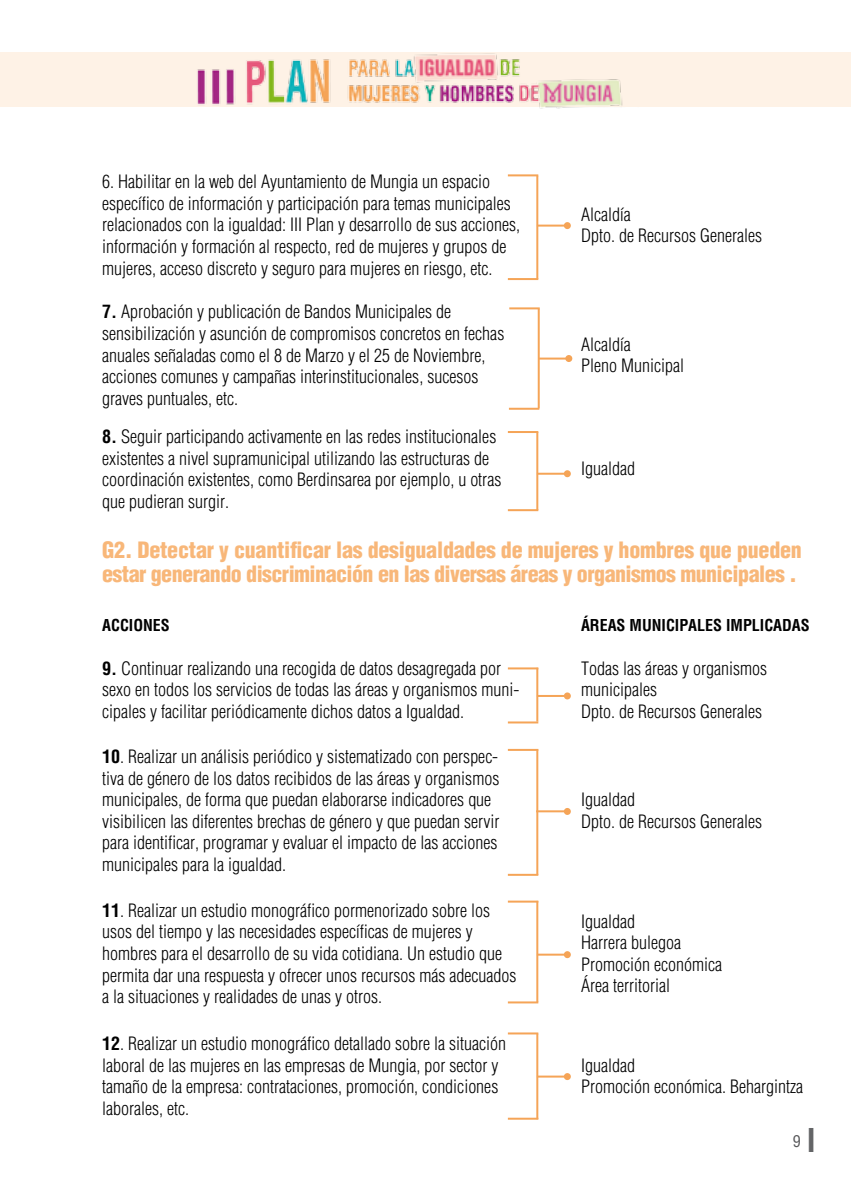
<style>
.page{position:relative;width:851px;height:1191px;background:#fff}
.page>*{position:absolute;margin:0;border:0;box-sizing:border-box;transform-origin:0 0}
.t1{font:700 condensed 32px "Helvetica LT Std";color:#646567}
.t2{font:900 condensed 22px/24px "Helvetica LT Std";letter-spacing:-.025em;color:#f8b779}
.t3{font:300 condensed 18px/21.6px "Helvetica LT Std";color:#000}
.t4{font:700 condensed 16px "Helvetica LT Std";color:#000}
.s1{font-weight:700}
.s2{font-weight:400;font-size:16px;color:#58585a}
</style>
<div class="page">
<img style="left:0;top:52px;width:848px;height:57px">
<hr style="left:508px;top:174px;width:30px;height:2px;background:#f5a457">
<hr style="left:537px;top:225px;width:30px;height:2px;background:#f5a457">
<hr style="left:508px;top:278px;width:30px;height:2px;background:#f5a457">
<hr style="left:536px;top:176px;width:2px;height:103px;background:#f5a457">
<div style="left:563px;top:222px;width:7px;height:7px;background:#f5a457;border-radius:50%"></div>
<hr style="left:509px;top:307px;width:30px;height:2px;background:#f5a457">
<hr style="left:538px;top:357px;width:30px;height:2px;background:#f5a457">
<hr style="left:509px;top:408px;width:30px;height:2px;background:#f5a457">
<hr style="left:537px;top:309px;width:2px;height:99px;background:#f5a457">
<div style="left:565px;top:355px;width:7px;height:7px;background:#f5a457;border-radius:50%"></div>
<hr style="left:508px;top:431px;width:30px;height:2px;background:#f5a457">
<hr style="left:537px;top:473px;width:30px;height:2px;background:#f5a457">
<hr style="left:508px;top:509px;width:30px;height:2px;background:#f5a457">
<hr style="left:536px;top:432px;width:2px;height:78px;background:#f5a457">
<div style="left:563px;top:470px;width:7px;height:7px;background:#f5a457;border-radius:50%"></div>
<hr style="left:508px;top:749px;width:30px;height:2px;background:#f5a457">
<hr style="left:536px;top:810px;width:30px;height:2px;background:#f5a457">
<hr style="left:508px;top:874px;width:30px;height:2px;background:#f5a457">
<hr style="left:536px;top:749px;width:2px;height:125px;background:#f5a457">
<div style="left:563px;top:808px;width:7px;height:7px;background:#f5a457;border-radius:50%"></div>
<hr style="left:508px;top:900px;width:30px;height:2px;background:#f5a457">
<hr style="left:537px;top:953px;width:30px;height:2px;background:#f5a457">
<hr style="left:508px;top:1001px;width:30px;height:2px;background:#f5a457">
<hr style="left:536px;top:901px;width:2px;height:101px;background:#f5a457">
<div style="left:563px;top:951px;width:7px;height:7px;background:#f5a457;border-radius:50%"></div>
<hr style="left:508px;top:1032px;width:30px;height:2px;background:#f5a457">
<hr style="left:537px;top:1075px;width:30px;height:2px;background:#f5a457">
<hr style="left:508px;top:1117px;width:30px;height:2px;background:#f5a457">
<hr style="left:536px;top:1033px;width:2px;height:86px;background:#f5a457">
<div style="left:563px;top:1073px;width:7px;height:7px;background:#f5a457;border-radius:50%"></div>
<hr style="left:508px;top:667px;width:30px;height:2px;background:#f5a457">
<hr style="left:537px;top:695px;width:30px;height:2px;background:#f5a457">
<hr style="left:508px;top:721px;width:30px;height:2px;background:#f5a457">
<hr style="left:536px;top:668px;width:2px;height:53px;background:#f5a457">
<svg style="left:563px;top:692px;width:7px;height:7px"></svg>
<p class="t3" style="left:102px;top:171px;width:419px">6. Habilitar en la web del Ayuntamiento de Mungia un espacio específico de información y participación para temas municipales relacionados con la igualdad: III Plan y desarrollo de sus acciones, información y formación al respecto, red de mujeres y grupos de mujeres, acceso discreto y seguro para mujeres en riesgo, etc.</p>
<p class="t3" style="left:102px;top:301px;width:403px"><span class="s1">7.</span> Aprobación y publicación de Bandos Municipales de sensibilización y asunción de compromisos concretos en fechas anuales señaladas como el 8 de Marzo y el 25 de Noviembre, acciones comunes y campañas interinstitucionales, sucesos graves puntuales, etc.</p>
<p class="t3" style="left:102px;top:425px;width:400px"><span class="s1">8.</span> Seguir participando activamente en las redes institucionales existentes a nivel supramunicipal utilizando las estructuras de coordinación existentes, como Berdinsarea por ejemplo, u otras que pudieran surgir.</p>
<p class="t3" style="left:581px;top:203px;width:182px">Alcaldía<br>Dpto. de Recursos Generales</p>
<p class="t3" style="left:581px;top:333px;width:104px">Alcaldía<br>Pleno Municipal</p>
<p class="t3" style="left:581px;top:458px;width:55px">Igualdad</p>
<p class="t2" style="left:102px;top:537px;width:701px">G2. Detectar y cuantificar las desigualdades de mujeres y hombres que pueden estar generando discriminación en las diversas áreas y organismos municipales .</p>
<p class="t4" style="left:102px;top:615px;width:69px">ACCIONES</p>
<p class="t4" style="left:581px;top:615px;width:230px">ÁREAS MUNICIPALES IMPLICADAS</p>
<p class="t3" style="left:102px;top:657px;width:418px"><span class="s1">9.</span> Continuar realizando una recogida de datos desagregada por sexo en todos los servicios de todas las áreas y organismos muni&shy;cipales y facilitar periódicamente dichos datos a Igualdad.</p>
<p class="t3" style="left:581px;top:657px;width:187px">Todas las áreas y organismos municipales<br>Dpto. de Recursos Generales</p>
<p class="t3" style="left:102px;top:745px;width:398px"><span class="s1">10</span>. Realizar un análisis periódico y sistematizado con perspec&shy;tiva de género de los datos recibidos de las áreas y organismos municipales, de forma que puedan elaborarse indicadores que visibilicen las diferentes brechas de género y que puedan servir para identificar, programar y evaluar el impacto de las acciones municipales para la igualdad.</p>
<p class="t3" style="left:581px;top:788px;width:182px">Igualdad<br>Dpto. de Recursos Generales</p>
<p class="t3" style="left:102px;top:899px;width:415px"><span class="s1">11</span>. Realizar un estudio monográfico pormenorizado sobre los usos del tiempo y las necesidades específicas de mujeres y hombres para el desarrollo de su vida cotidiana. Un estudio que permita dar una respuesta y ofrecer unos recursos más adecuados a la situaciones y realidades de unas y otros.</p>
<p class="t3" style="left:581px;top:910px;width:142px">Igualdad<br>Harrera bulegoa<br>Promoción económica<br>Área territorial</p>
<p class="t3" style="left:102px;top:1032px;width:405px"><span class="s1">12</span>. Realizar un estudio monográfico detallado sobre la situación laboral de las mujeres en las empresas de Mungia, por sector y tamaño de la empresa: contrataciones, promoción, condiciones laborales, etc.</p>
<p class="t3" style="left:581px;top:1054px;width:223px">Igualdad<br>Promoción económica. Behargintza</p>
<h1 class="t1" style="left:792px;top:1120px;width:24px">I<span class="s2">9</span></h1>
</div>
